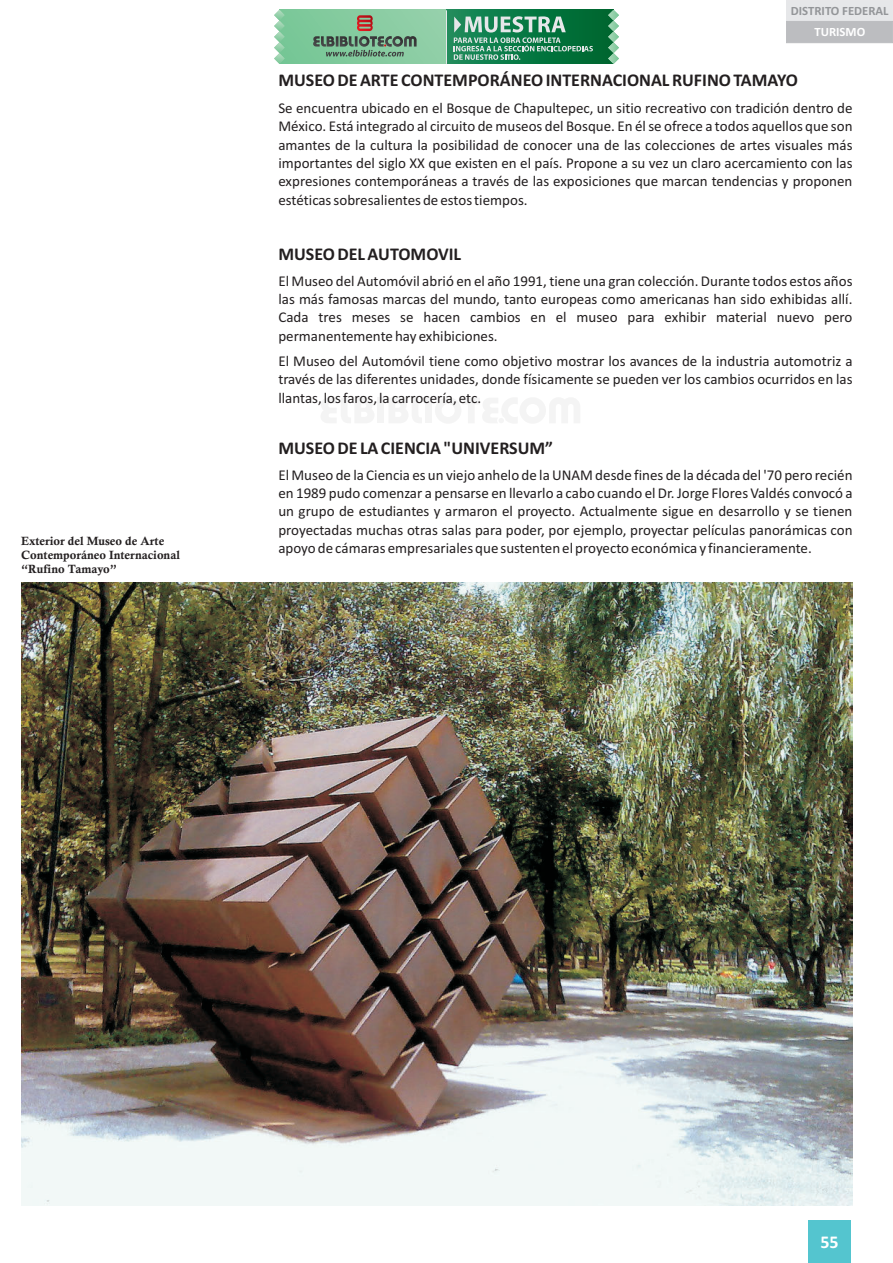
<style>
.page{position:relative;width:893px;height:1263px;background:#fff}
.page>*{position:absolute;margin:0;border:0;box-sizing:border-box;transform-origin:0 0}
.t1{font:700 18px "Calibri";color:#231f20}
.t2{font:700 18px "Calibri";color:#fff}
.t3{font:15px/18.3px "Calibri";color:#231f20;text-align:justify}
.t4{font:700 12.75px "Calibri";color:#939598}
.t5{font:700 12.75px "Calibri";color:#fff}
.t6{font:700 12px/13.8px "Calis MT Bol";color:#231f20}
</style>
<div class="page">
<div style="left:786px;top:0;width:107px;height:22px;background:#e6e7e9"></div>
<div style="left:786px;top:21px;width:107px;height:22px;background:#bcbdc0"></div>
<div style="left:808px;top:1220px;width:42px;height:43px;background:#54c5cf"></div>
<img style="left:21px;top:582px;width:831px;height:623px">
<svg style="left:285px;top:10px;width:161px;height:54px;background:#85cba0"></svg>
<svg style="left:321px;top:398px;width:53px;height:25px"></svg>
<div style="left:377px;top:398px;width:7px;height:25px;background:#f4f4f4"></div>
<svg style="left:389px;top:398px;width:33px;height:25px"></svg>
<div style="left:425px;top:398px;width:7px;height:25px;background:#f4f4f4"></div>
<svg style="left:435px;top:398px;width:145px;height:25px"></svg>
<div style="left:446px;top:10px;width:168px;height:54px;background:linear-gradient(to right,#1a8c5b,#00642b)"></div>
<svg style="left:274px;top:10px;width:11px;height:54px"></svg>
<svg style="left:608px;top:10px;width:11px;height:54px"></svg>
<svg style="left:312px;top:15px;width:105px;height:42px;background:#7aa887"></svg>
<svg style="left:454px;top:16px;width:139px;height:44px;background:#469671"></svg>
<hr style="left:446px;top:10px;width:1px;height:54px;background:#e6e7e9">
<p class="t6" style="left:21px;top:535px;width:160px">Exterior del Museo de Arte<br>Contemporáneo Internacional “Rufino Tamayo”</p>
<p class="t4" style="left:791px;top:5px;width:99px">DISTRITO FEDERAL</p>
<p class="t5" style="left:814px;top:26px;width:52px">TURISMO</p>
<p class="t1" style="left:278px;top:73px;width:521px">MUSEO DE ARTE CONTEMPORÁNEO INTERNACIONAL RUFINO TAMAYO</p>
<p class="t3" style="left:278px;top:100px;width:576px">Se encuentra ubicado en el Bosque de Chapultepec, un sitio recreativo con tradición dentro de México. Está integrado al circuito de museos del Bosque. En él se ofrece a todos aquellos que son amantes de la cultura la posibilidad de conocer una de las colecciones de artes visuales más importantes del siglo XX que existen en el país. Propone a su vez un claro acercamiento con las expresiones contemporáneas a través de las exposiciones que marcan tendencias y proponen estéticas sobresalientes de estos tiempos.</p>
<p class="t1" style="left:278px;top:246px;width:184px">MUSEO DEL AUTOMOVIL</p>
<p class="t3" style="left:278px;top:273px;width:576px">El Museo del Automóvil abrió en el año 1991, tiene una gran colección. Durante todos estos años las más famosas marcas del mundo, tanto europeas como americanas han sido exhibidas allí.<br>Cada tres meses se hacen cambios en el museo para exhibir material nuevo pero permanentemente hay exhibiciones.</p>
<p class="t3" style="left:278px;top:353px;width:576px">El Museo del Automóvil tiene como objetivo mostrar los avances de la industria automotriz a través de las diferentes unidades, donde físicamente se pueden ver los cambios ocurridos en las llantas, los faros, la carrocería, etc.</p>
<p class="t1" style="left:278px;top:440px;width:276px">MUSEO DE LA CIENCIA "UNIVERSUM”</p>
<p class="t3" style="left:278px;top:467px;width:576px">El Museo de la Ciencia es un viejo anhelo de la UNAM desde fines de la década del '70 pero recién en 1989 pudo comenzar a pensarse en llevarlo a cabo cuando el Dr. Jorge Flores Valdés convocó a un grupo de estudiantes y armaron el proyecto. Actualmente sigue en desarrollo y se tienen proyectadas muchas otras salas para poder, por ejemplo, proyectar películas panorámicas con apoyo de cámaras empresariales que sustenten el proyecto económica y financieramente.</p>
<p class="t2" style="left:820px;top:1234px;width:20px">55</p>
</div>
